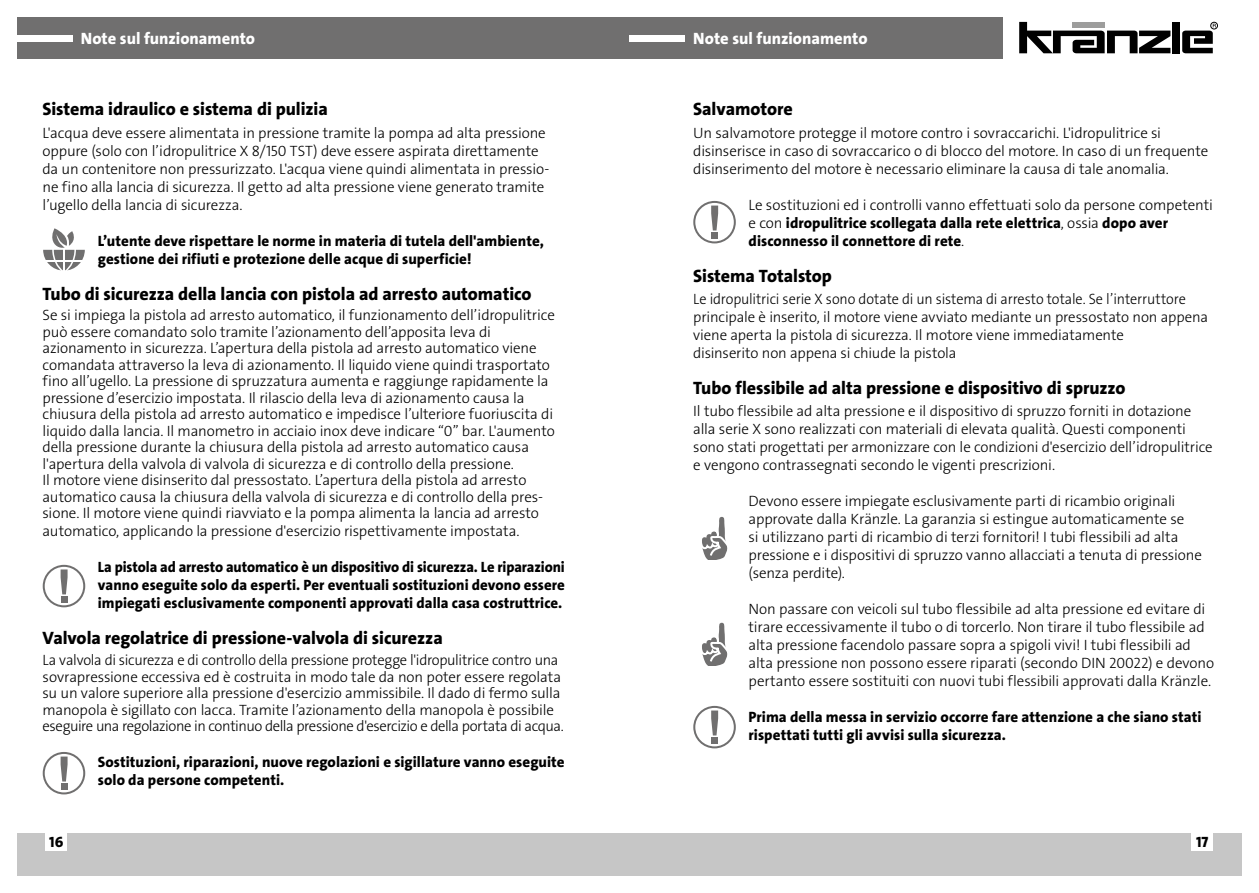
<style>
.page{position:relative;width:1259px;height:893px;background:#fff}
.page>*{position:absolute;margin:0;border:0;box-sizing:border-box;transform-origin:0 0}
.t1{font:18px "The Sans LP8 Ex Bld";letter-spacing:-.005em;color:#000}
.t2{font:16.5px "The Sans LP8 Ex Bld";color:#fff}
.t3{font:15px/18px "The Sans LP3 Lig";letter-spacing:-.01em;color:#000}
.t4{font:15px/18px "The Sans LP8 Ex Bld";letter-spacing:.005em;color:#000}
.t5{font:15px/18px "The Sans LP3 Lig";letter-spacing:-.01em;color:#000;scale:.95 1}
.s1{font-family:"The Sans LP3 Lig"}
</style>
<div class="page">
<div style="left:629px;top:833px;width:613px;height:43px;background:#c6c6c6"></div>
<div style="left:17px;top:833px;width:612px;height:43px;background:#c6c6c6"></div>
<div style="left:1191px;top:833px;width:22px;height:18px;background:#fff"></div>
<div style="left:46px;top:833px;width:21px;height:18px;background:#fff"></div>
<div style="left:17px;top:17px;width:985px;height:41px;background:#706f6f"></div>
<div style="left:17px;top:35px;width:55px;height:6px;background:#fff"></div>
<div style="left:629px;top:35px;width:56px;height:6px;background:#fff"></div>
<svg style="left:1019px;top:22px;width:151px;height:31px"></svg>
<div style="left:1172px;top:22px;width:7px;height:31px;background:#000"></div>
<div style="left:1210px;top:22px;width:7px;height:7px;border:1px solid #000;border-radius:50%"></div>
<svg style="left:1182px;top:24px;width:34px;height:29px"></svg>
<svg style="left:43px;top:228px;width:42px;height:43px"></svg>
<svg style="left:43px;top:565px;width:42px;height:42px"></svg>
<div style="left:61px;top:596px;width:6px;height:7px;background:#706f6f"></div>
<svg style="left:43px;top:752px;width:42px;height:42px"></svg>
<div style="left:61px;top:783px;width:6px;height:7px;background:#706f6f"></div>
<svg style="left:693px;top:706px;width:43px;height:42px"></svg>
<div style="left:711px;top:737px;width:7px;height:7px;background:#706f6f"></div>
<svg style="left:702px;top:517px;width:26px;height:42px"></svg>
<svg style="left:693px;top:201px;width:43px;height:42px"></svg>
<div style="left:711px;top:233px;width:7px;height:6px;background:#706f6f"></div>
<svg style="left:702px;top:623px;width:26px;height:42px"></svg>
<p class="t2" style="left:81px;top:28px;width:176px">Note sul funzionamento</p>
<p class="t2" style="left:693px;top:28px;width:176px">Note sul funzionamento</p>
<p class="t1" style="left:43px;top:98px;width:287px">Sistema idraulico e sistema di pulizia</p>
<p class="t3" style="left:43px;top:124px;width:508px">L'acqua deve essere alimentata in pressione tramite la pompa ad alta pressione oppure (solo con l’idropulitrice X 8/150 TST) deve essere aspirata direttamente da un contenitore non pressurizzato. L'acqua viene quindi alimentata in pressio&shy;ne fino alla lancia di sicurezza. Il getto ad alta pressione viene generato tramite l’ugello della lancia di sicurezza.</p>
<p class="t4" style="left:98px;top:232px;width:448px">L’utente deve rispettare le norme in materia di tutela dell'ambiente, gestione dei rifiuti e protezione delle acque di superficie!</p>
<p class="t1" style="left:43px;top:282px;width:490px">Tubo di sicurezza della lancia con pistola ad arresto automatico</p>
<p class="t3" style="left:43px;top:307px;width:514px;line-height:16.5px">Se si impiega la pistola ad arresto automatico, il funzionamento dell’idropulitrice può essere comandato solo tramite l’azionamento dell’apposita leva di azionamento in sicurezza. L’apertura della pistola ad arresto automatico viene comandata attraverso la leva di azionamento. Il liquido viene quindi trasportato fino all’ugello. La pressione di spruzzatura aumenta e raggiunge rapidamente la pressione d’esercizio impostata. Il rilascio della leva di azionamento causa la chiusura della pistola ad arresto automatico e impedisce l’ulteriore fuoriuscita di liquido dalla lancia. Il manometro in acciaio inox deve indicare “0” bar. L'aumento della pressione durante la chiusura della pistola ad arresto automatico causa l'apertura della valvola di valvola di sicurezza e di controllo della pressione.<br>Il motore viene disinserito dal pressostato. L’apertura della pistola ad arresto automatico causa la chiusura della valvola di sicurezza e di controllo della pres&shy;sione. Il motore viene quindi riavviato e la pompa alimenta la lancia ad arresto</p>
<p class="t3" style="left:43px;top:522px;width:478px">automatico, applicando la pressione d'esercizio rispettivamente impostata.</p>
<p class="t4" style="left:98px;top:558px;width:468px;text-align:justify">La pistola ad arresto automatico è un dispositivo di sicurezza. Le riparazioni vanno eseguite solo da esperti. Per eventuali sostituzioni devono essere impiegati esclusivamente componenti approvati dalla casa costruttrice.</p>
<p class="t1" style="left:43px;top:627px;width:402px">Valvola regolatrice di pressione-valvola di sicurezza</p>
<p class="t3" style="left:43px;top:652px;width:523px;line-height:16.5px">La valvola di sicurezza e di controllo della pressione protegge l'idropulitrice contro una sovrapressione eccessiva ed è costruita in modo tale da non poter essere regolata su un valore superiore alla pressione d'esercizio ammissibile. Il dado di fermo sulla manopola è sigillato con lacca. Tramite l’azionamento della manopola è possibile eseguire una regolazione in continuo della pressione d'esercizio e della portata di acqua.</p>
<p class="t4" style="left:98px;top:753px;width:468px">Sostituzioni, riparazioni, nuove regolazioni e sigillature vanno eseguite solo da persone competenti.</p>
<p class="t1" style="left:693px;top:98px;width:101px">Salvamotore</p>
<p class="t3" style="left:693px;top:124px;width:517px">Un salvamotore protegge il motore contro i sovraccarichi. L'idropulitrice si disinserisce in caso di sovraccarico o di blocco del motore. In caso di un frequente disinserimento del motore è necessario eliminare la causa di tale anomalia.</p>
<p class="t3" style="left:748px;top:196px;width:466px">Le sostituzioni ed i controlli vanno effettuati solo da persone competenti</p>
<p class="t4" style="left:748px;top:214px;width:421px"><span class="s1">e con</span> idropulitrice scollegata dalla rete elettrica<span class="s1">, ossia</span> dopo aver disconnesso il connettore di rete<span class="s1">.</span></p>
<p class="t1" style="left:693px;top:264px;width:140px">Sistema Totalstop</p>
<p class="t5" style="left:693px;top:290px;width:543px">Le idropulitrici serie X sono dotate di un sistema di arresto totale. Se l’interruttore principale è inserito, il motore viene avviato mediante un pressostato non appena viene aperta la pistola di sicurezza. Il motore viene immediatamente<br>disinserito non appena si chiude la pistola</p>
<p class="t1" style="left:693px;top:376px;width:434px">Tubo flessibile ad alta pressione e dispositivo di spruzzo</p>
<p class="t3" style="left:693px;top:402px;width:521px">Il tubo flessibile ad alta pressione e il dispositivo di spruzzo forniti in dotazione alla serie X sono realizzati con materiali di elevata qualità. Questi componenti sono stati progettati per armonizzare con le condizioni d'esercizio dell’idropulitrice e vengono contrassegnati secondo le vigenti prescrizioni.</p>
<p class="t3" style="left:748px;top:492px;width:455px">Devono essere impiegate esclusivamente parti di ricambio originali approvate dalla Kränzle. La garanzia si estingue automaticamente se<br>si utilizzano parti di ricambio di terzi fornitori! I tubi flessibili ad alta pressione e i dispositivi di spruzzo vanno allacciati a tenuta di pressione (senza perdite).</p>
<p class="t3" style="left:748px;top:600px;width:467px">Non passare con veicoli sul tubo flessibile ad alta pressione ed evitare di tirare eccessivamente il tubo o di torcerlo. Non tirare il tubo flessibile ad alta pressione facendolo passare sopra a spigoli vivi! I tubi flessibili ad alta pressione non possono essere riparati (secondo DIN 20022) e devono pertanto essere sostituiti con nuovi tubi flessibili approvati dalla Kränzle.</p>
<p class="t4" style="left:748px;top:708px;width:454px">Prima della messa in servizio occorre fare attenzione a che siano stati rispettati tutti gli avvisi sulla sicurezza.</p>
<p class="t4" style="left:49px;top:833px;width:16px">16</p>
<p class="t4" style="left:1196px;top:833px;width:14px">17</p>
</div>
